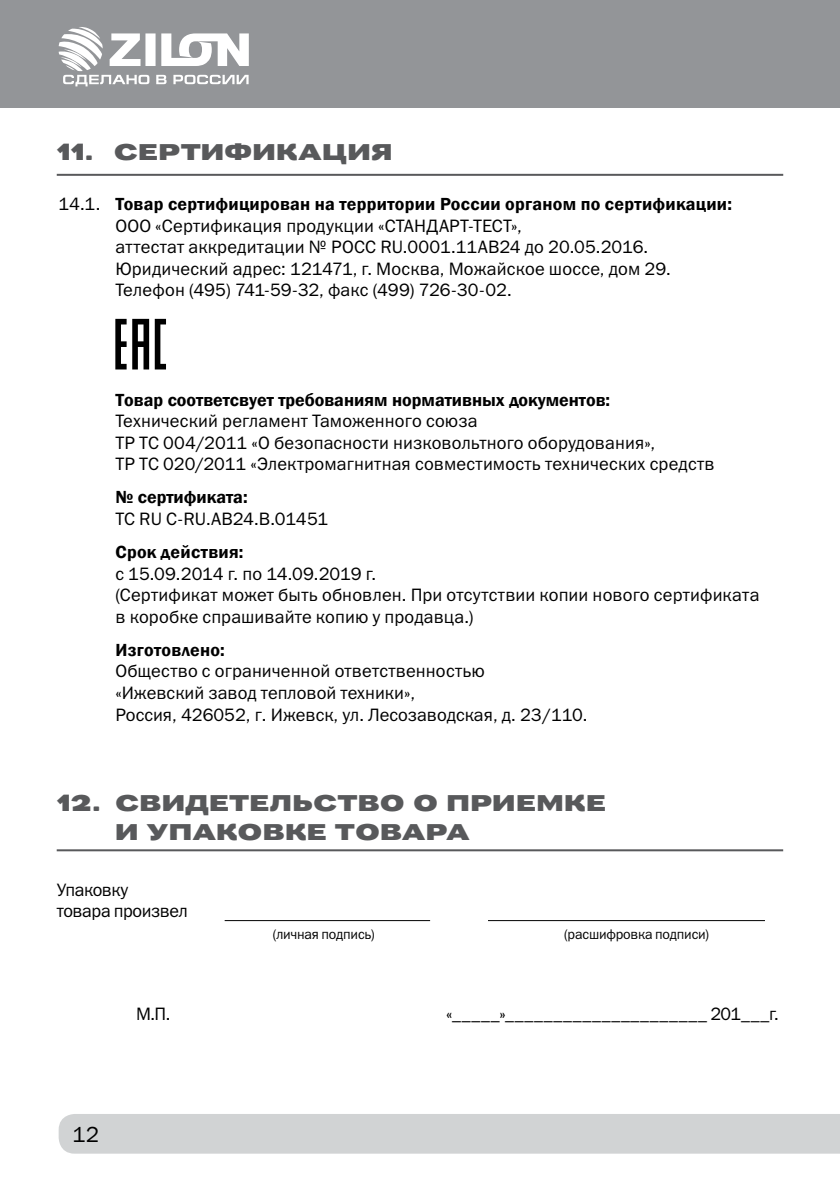
<style>
.page{position:relative;width:840px;height:1191px;background:#fff}
.page>*{position:absolute;margin:0;border:0;box-sizing:border-box;transform-origin:0 0}
.t1{font:24px "Pravda";letter-spacing:-.01em;color:#58595b}
.t2{font:22px "Franklin Gothic Book C";color:#000}
.t3{font:18px/21.6px "Franklin Gothic Book C";letter-spacing:.005em;color:#000}
.t4{font:600 18px "Franklin Gothic";letter-spacing:.01em;color:#000}
.t5{font:18px/21.6px "Franklin Gothic Book C";letter-spacing:-.02em;color:#000}
.t6{font:14px "Franklin Gothic Book C";letter-spacing:-.015em;color:#000}
.s1{font-family:"Franklin Gothic Book C";font-weight:400}
</style>
<div class="page">
<div style="left:59px;top:1114px;width:780px;height:39px;background:#d1d3d4"></div>
<div style="left:0;top:0;width:839px;height:108px;background:#939598"></div>
<svg style="left:59px;top:27px;width:190px;height:59px"></svg>
<hr style="left:57px;top:174px;width:725px;height:2px;background:#58595b">
<hr style="left:57px;top:849px;width:725px;height:2px;background:#58595b">
<hr style="left:224px;top:920px;width:206px;height:1px;background:#000">
<hr style="left:487px;top:920px;width:277px;height:1px;background:#000">
<svg style="left:132px;top:319px;width:17px;height:50px"></svg>
<svg style="left:155px;top:319px;width:11px;height:50px"></svg>
<svg style="left:115px;top:319px;width:11px;height:50px"></svg>
<h1 class="t1" style="left:57px;top:140px;width:337px">11. сертификация</h1>
<p class="t4" style="left:59px;top:193px;width:674px"><span class="s1">14.1.</span> Товар сертифицирован на территории России органом по сертификации:</p>
<p class="t3" style="left:115px;top:214px;width:556px">ООО «Сертификация продукции «СТАНДАРТ-ТЕСТ»,<br>аттестат аккредитации № РОСС RU.0001.11АВ24 до 20.05.2016.<br>Юридический адрес: 121471, г. Москва, Можайское шоссе, дом 29.<br>Телефон (495) 741-59-32, факс (499) 726-30-02.</p>
<p class="t4" style="left:115px;top:388px;width:496px">Товар соответсвует требованиям нормативных документов:</p>
<p class="t3" style="left:115px;top:410px;width:600px">Технический регламент Таможенного союза<br>ТР ТС 004/2011 «О безопасности низковольтного оборудования»,<br>ТР ТС 020/2011 «Электромагнитная совместимость технических средств</p>
<p class="t4" style="left:115px;top:486px;width:134px">№ сертификата:</p>
<p class="t3" style="left:115px;top:508px;width:214px">ТС RU C-RU.AB24.B.01451</p>
<p class="t4" style="left:115px;top:541px;width:130px">Срок действия:</p>
<p class="t3" style="left:115px;top:562px;width:645px">с 15.09.2014 г. по 14.09.2019 г.<br>(Сертификат может быть обновлен. При отсутствии копии нового сертификата в коробке спрашивайте копию у продавца.)</p>
<p class="t4" style="left:115px;top:638px;width:111px">Изготовлено:</p>
<p class="t3" style="left:115px;top:660px;width:473px">Общество с ограниченной ответственностью<br>«Ижевский завод тепловой техники»,<br>Россия, 426052, г. Ижевск, ул. Лесозаводская, д. 23/110.</p>
<h1 class="t1" style="left:57px;top:790px;width:279px">12. Свидетельств</h1>
<h1 class="t1" style="left:379px;top:790px;width:228px">о о приемке</h1>
<h1 class="t1" style="left:115px;top:819px;width:42px">и уп</h1>
<h1 class="t1" style="left:192px;top:819px;width:279px">аковке товара</h1>
<p class="t5" style="left:57px;top:878px;width:132px">Упаковку<br>товара произвел</p>
<p class="t6" style="left:273px;top:926px;width:103px">(личная подпись)</p>
<p class="t6" style="left:563px;top:926px;width:146px">(расшифровка подписи)</p>
<p class="t3" style="left:136px;top:1003px;width:36px">М.П.</p>
<p class="t3" style="left:446px;top:1003px;width:334px">«_____»_____________________ 201___г.</p>
<p class="t2" style="left:73px;top:1122px;width:28px">12</p>
</div>
